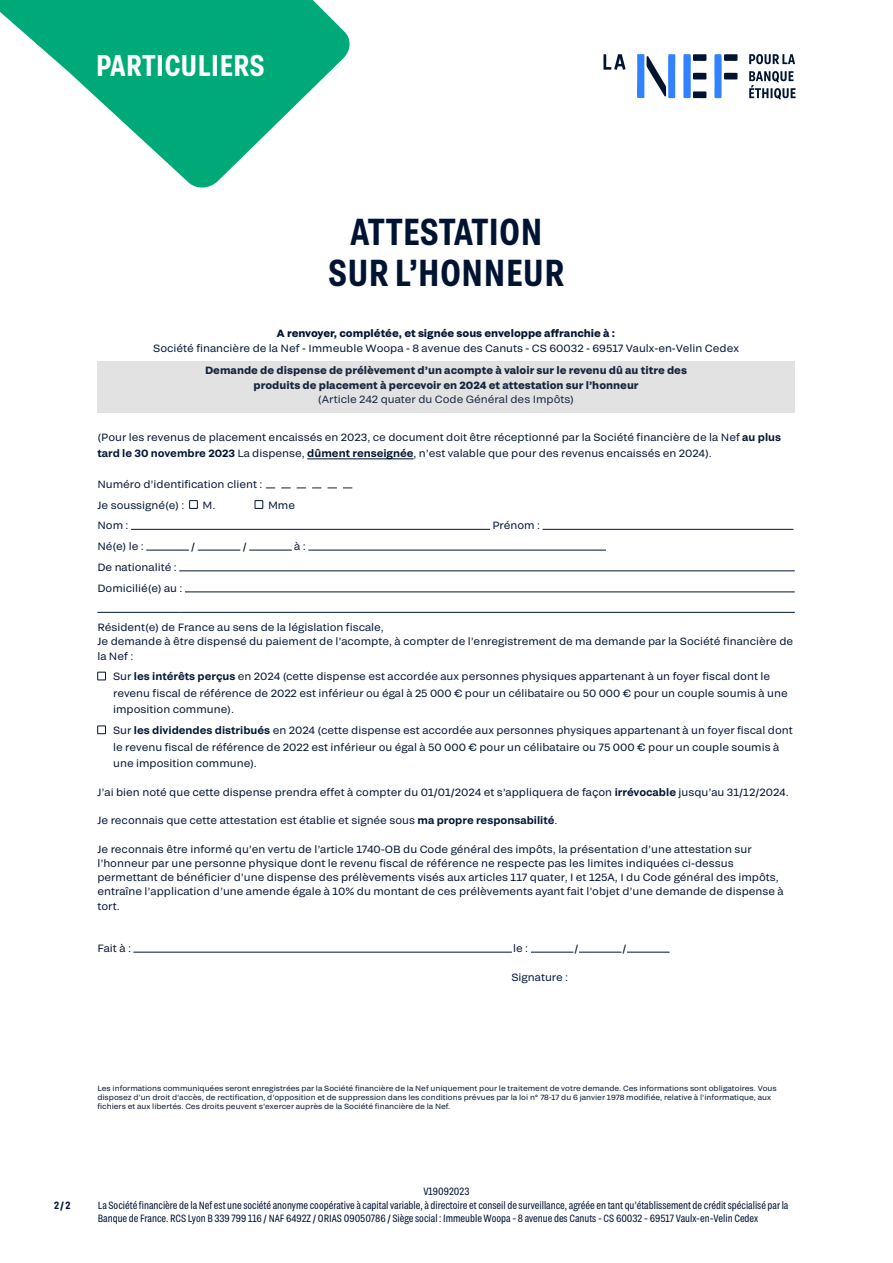
<style>
.page{position:relative;width:893px;height:1263px;background:#fff}
.page>*{position:absolute;margin:0;border:0;box-sizing:border-box;transform-origin:0 0}
.Titre{font:600 37.5px "Grtsk Zetta";color:#001432}
.Titre-2{font:600 30px "Grtsk Zetta";color:#fff}
.Texte_courant_bleu{font:10.5px/16.5px "Grtsk Peta";color:#001432}
.t1{font:10.5px/13.5px "Grtsk Zetta";color:#001432}
.Texte_courant_bleu-2{font:700 10.5px "Grtsk Peta";color:#001432}
.t2{font:600 10.5px "Grtsk Zetta";color:#001432}
.Texte_courant_bleu-3{font:7.5px/9px "Grtsk Peta";color:#001432}
.s1{font-weight:600}
</style>
<div class="page">
<svg style="left:0;top:0;width:350px;height:188px;fill:#00aa78"></svg>
<hr style="left:307px;top:458px;width:107px;height:1px;background:#001432">
<div style="left:189px;top:500px;width:9px;height:9px;border:1px solid #001432"></div>
<div style="left:255px;top:500px;width:8px;height:9px;border:1px solid #001432"></div>
<hr style="left:131px;top:529px;width:359px;height:1px;background:#001432">
<hr style="left:543px;top:529px;width:250px;height:1px;background:#001432">
<hr style="left:146px;top:550px;width:43px;height:1px;background:#001432">
<hr style="left:198px;top:550px;width:42px;height:1px;background:#001432">
<hr style="left:249px;top:550px;width:43px;height:1px;background:#001432">
<hr style="left:308px;top:550px;width:298px;height:1px;background:#001432">
<hr style="left:179px;top:571px;width:616px;height:1px;background:#001432">
<hr style="left:185px;top:592px;width:610px;height:1px;background:#001432">
<hr style="left:97px;top:612px;width:83px;height:1px;background:#001432">
<hr style="left:180px;top:612px;width:315px;height:1px;background:#001432">
<hr style="left:495px;top:612px;width:300px;height:1px;background:#001432">
<div style="left:97px;top:672px;width:9px;height:8px;border:1px solid #001432"></div>
<div style="left:97px;top:726px;width:9px;height:8px;border:1px solid #001432"></div>
<hr style="left:133px;top:952px;width:379px;height:1px;background:#001432">
<hr style="left:531px;top:952px;width:42px;height:1px;background:#001432">
<hr style="left:579px;top:952px;width:42px;height:1px;background:#001432">
<hr style="left:627px;top:952px;width:43px;height:1px;background:#001432">
<div style="left:98px;top:361px;width:697px;height:51px;background:#e2e2e2"></div>
<svg style="left:749px;top:54px;width:47px;height:45px"></svg>
<svg style="left:603px;top:54px;width:23px;height:16px"></svg>
<svg style="left:683px;top:54px;width:23px;height:44px"></svg>
<svg style="left:714px;top:54px;width:23px;height:44px"></svg>
<svg style="left:637px;top:54px;width:38px;height:44px"></svg>
<p class="Titre-2" style="left:96px;top:47px;width:171px">PARTICULIERS</p>
<p class="Titre" style="left:350px;top:209px;width:194px">ATTESTATION</p>
<p class="Titre" style="left:328px;top:249px;width:238px">SUR L’HONNEUR</p>
<p class="Texte_courant_bleu-2" style="left:277px;top:327px;width:340px">A renvoyer, complétée, et signée sous enveloppe affranchie à :</p>
<p class="Texte_courant_bleu" style="left:153px;top:339px;width:587px">Société financière de la Nef - Immeuble Woopa - 8 avenue des Canuts - CS 60032 - 69517 Vaulx-en-Velin Cedex</p>
<p class="Texte_courant_bleu-2" style="left:205px;top:364px;width:483px">Demande de dispense de prélèvement d’un acompte à valoir sur le revenu dû au titre des</p>
<p class="Texte_courant_bleu-2" style="left:253px;top:378px;width:387px">produits de placement à percevoir en 2024 et attestation sur l’honneur</p>
<p class="Texte_courant_bleu" style="left:318px;top:391px;width:258px">(Article 242 quater du Code Général des Impôts)</p>
<p class="Texte_courant_bleu" style="left:97px;top:428px;width:685px">(Pour les revenus de placement encaissés en 2023, ce document doit être réceptionné par la Société financière de la Nef <span class="s1">au plus tard le 30 novembre 2023</span> La dispense, <span class="s1">dûment renseignée</span>, n’est valable que pour des revenus encaissés en 2024).</p>
<p class="Texte_courant_bleu" style="left:97px;top:476px;width:167px">Numéro d’identification client :</p>
<p class="Texte_courant_bleu" style="left:97px;top:496px;width:88px">Je soussigné(e) :</p>
<p class="Texte_courant_bleu" style="left:203px;top:496px;width:14px">M.</p>
<p class="Texte_courant_bleu" style="left:268px;top:496px;width:29px">Mme</p>
<p class="Texte_courant_bleu" style="left:97px;top:517px;width:33px">Nom :</p>
<p class="Texte_courant_bleu" style="left:492px;top:517px;width:49px">Prénom :</p>
<p class="Texte_courant_bleu" style="left:97px;top:538px;width:48px">Né(e) le :</p>
<p class="Texte_courant_bleu" style="left:191px;top:538px;width:6px">/</p>
<p class="Texte_courant_bleu" style="left:243px;top:538px;width:6px">/</p>
<p class="Texte_courant_bleu" style="left:294px;top:538px;width:13px">à :</p>
<p class="Texte_courant_bleu" style="left:97px;top:559px;width:81px">De nationalité :</p>
<p class="Texte_courant_bleu" style="left:97px;top:579px;width:87px">Domicilié(e) au :</p>
<p class="Texte_courant_bleu" style="left:97px;top:619px;width:288px">Résident(e) de France au sens de la législation fiscale,</p>
<p class="Texte_courant_bleu" style="left:97px;top:634px;width:697px;line-height:14.2px">Je demande à être dispensé du paiement de l’acompte, à compter de l’enregistrement de ma demande par la Société financière de la Nef :</p>
<p class="Texte_courant_bleu" style="left:113px;top:668px;width:676px">Sur <span class="s1">les intérêts perçus</span> en 2024 (cette dispense est accordée aux personnes physiques appartenant à un foyer fiscal dont le revenu fiscal de référence de 2022 est inférieur ou égal à 25 000 € pour un célibataire ou 50 000 € pour un couple soumis à une imposition commune).</p>
<p class="Texte_courant_bleu" style="left:113px;top:722px;width:681px">Sur <span class="s1">les dividendes distribués</span> en 2024 (cette dispense est accordée aux personnes physiques appartenant à un foyer fiscal dont le revenu fiscal de référence de 2022 est inférieur ou égal à 50 000 € pour un célibataire ou 75 000 € pour un couple soumis à une imposition commune).</p>
<p class="Texte_courant_bleu" style="left:97px;top:783px;width:693px">J’ai bien noté que cette dispense prendra effet à compter du 01/01/2024 et s’appliquera de façon <span class="s1">irrévocable</span> jusqu’au 31/12/2024.</p>
<p class="Texte_courant_bleu" style="left:97px;top:812px;width:462px">Je reconnais que cette attestation est établie et signée sous <span class="s1">ma propre responsabilité</span>.</p>
<p class="Texte_courant_bleu" style="left:97px;top:841px;width:688px;line-height:14.2px">Je reconnais être informé qu’en vertu de l’article 1740-OB du Code général des impôts, la présentation d’une attestation sur l’honneur par une personne physique dont le revenu fiscal de référence ne respecte pas les limites indiquées ci-dessus permettant de bénéficier d’une dispense des prélèvements visés aux articles 117 quater, I et 125A, I du Code général des impôts, entraîne l’application d’une amende égale à 10% du montant de ces prélèvements ayant fait l’objet d’une demande de dispense à tort.</p>
<p class="Texte_courant_bleu" style="left:97px;top:940px;width:35px">Fait à :</p>
<p class="Texte_courant_bleu" style="left:513px;top:940px;width:17px">le :</p>
<p class="Texte_courant_bleu" style="left:575px;top:940px;width:6px">/</p>
<p class="Texte_courant_bleu" style="left:623px;top:940px;width:6px">/</p>
<p class="Texte_courant_bleu" style="left:511px;top:968px;width:58px">Signature :</p>
<p class="Texte_courant_bleu-3" style="left:97px;top:1083px;width:681px">Les informations communiquées seront enregistrées par la Société financière de la Nef uniquement pour le traitement de votre demande. Ces informations sont obligatoires. Vous disposez d’un droit d’accès, de rectification, d’opposition et de suppression dans les conditions prévues par la loi n° 78-17 du 6 janvier 1978 modifiée, relative à l’informatique, aux fichiers et aux libertés. Ces droits peuvent s’exercer auprès de la Société financière de la Nef.</p>
<p class="t2" style="left:54px;top:1199px;width:18px">2 / 2</p>
<p class="t1" style="left:98px;top:1184px;width:692px;text-indent:326px">V19092023<br>La Société financière de la Nef est une société anonyme coopérative à capital variable, à directoire et conseil de surveillance, agréée en tant qu’établissement de crédit spécialisé par la<br>Banque de France. RCS Lyon B 339 799 116 / NAF 6492Z / ORIAS 09050786 / Siège social : Immeuble Woopa - 8 avenue des Canuts - CS 60032 - 69517 Vaulx-en-Velin Cedex</p>
</div>
